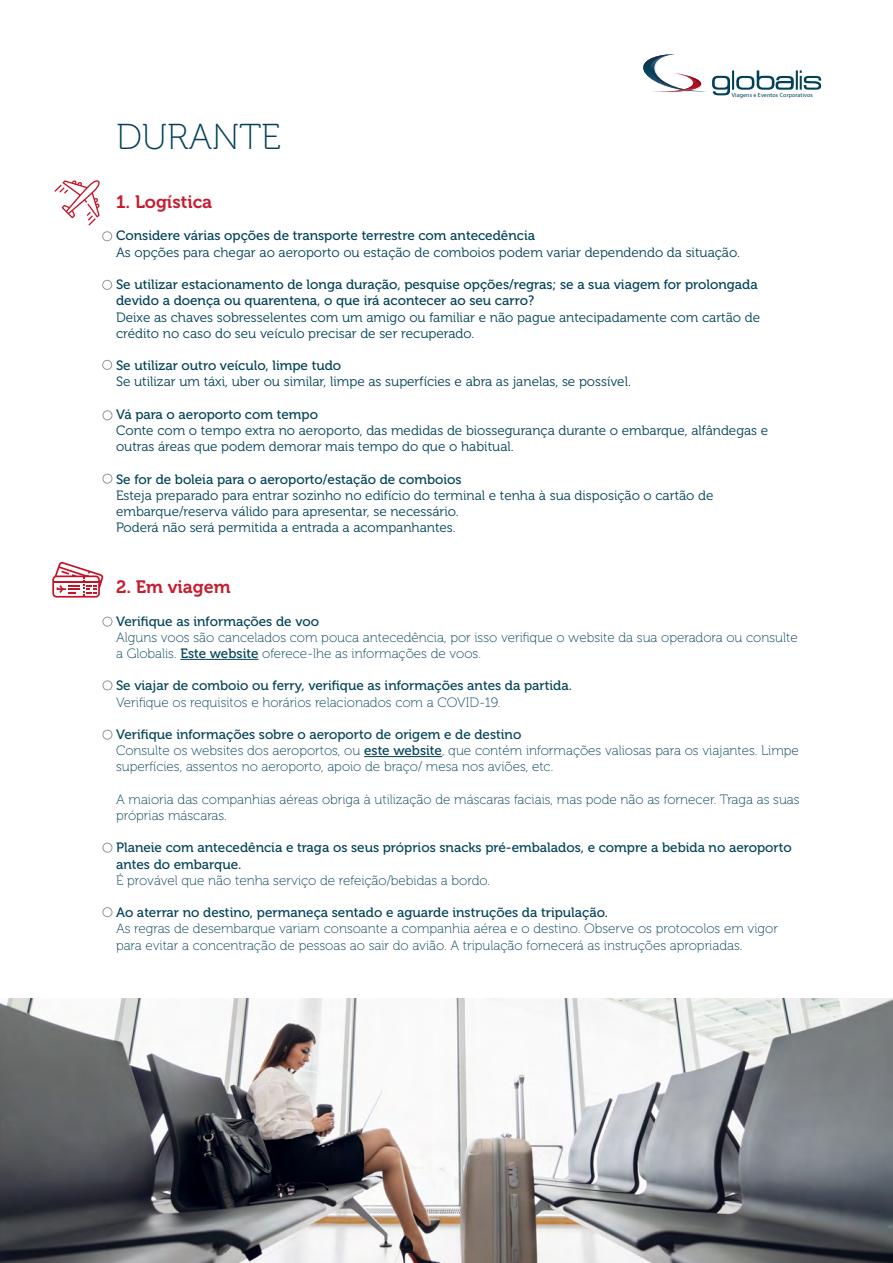
<style>
.page{position:relative;width:893px;height:1263px;background:#fff}
.page>*{position:absolute;margin:0;border:0;box-sizing:border-box;transform-origin:0 0}
.t1{font:36px "Museo 100";color:#004158}
.t2{font:17.85px "Museo 700";color:#c61c31}
.t3{font:13.5px/16.2px "Museo 100";color:#004158}
.t4{font:13.5px/16.2px "Museo 500";color:#004158}
.t5{font:13.5px/16.2px "Museo 300";color:#004158}
.t6{font:6px "Myriad Pro";letter-spacing:.015em;color:#004158}
.s1{font-family:"Museo 500"}
</style>
<div class="page">
<img style="left:0;top:999px;width:893px;height:264px">
<hr style="left:180px;top:659px;width:78px;height:1px;background:#004158">
<hr style="left:364px;top:756px;width:78px;height:1px;background:#004158">
<hr style="left:732px;top:70px;width:2px;height:20px;background:#004158">
<hr style="left:796px;top:70px;width:2px;height:20px;background:#004158">
<svg style="left:800px;top:70px;width:21px;height:20px"></svg>
<svg style="left:736px;top:70px;width:58px;height:20px"></svg>
<svg style="left:643px;top:54px;width:87px;height:41px"></svg>
<svg style="left:55px;top:180px;width:45px;height:45px"></svg>
<div style="left:102px;top:231px;width:10px;height:10px;border:1px solid #232b3f;border-radius:50%"></div>
<div style="left:102px;top:280px;width:10px;height:10px;border:1px solid #232b3f;border-radius:50%"></div>
<div style="left:102px;top:410px;width:10px;height:10px;border:1px solid #232b3f;border-radius:50%"></div>
<div style="left:102px;top:474px;width:10px;height:10px;border:1px solid #232b3f;border-radius:50%"></div>
<div style="left:102px;top:617px;width:10px;height:10px;border:1px solid #232b3f;border-radius:50%"></div>
<div style="left:102px;top:680px;width:10px;height:10px;border:1px solid #232b3f;border-radius:50%"></div>
<div style="left:102px;top:730px;width:10px;height:10px;border:1px solid #232b3f;border-radius:50%"></div>
<div style="left:102px;top:843px;width:10px;height:10px;border:1px solid #232b3f;border-radius:50%"></div>
<div style="left:102px;top:907px;width:10px;height:10px;border:1px solid #232b3f;border-radius:50%"></div>
<svg style="left:102px;top:360px;width:10px;height:10px"></svg>
<svg style="left:52px;top:561px;width:52px;height:37px"></svg>
<h1 class="t1" style="left:116px;top:117px;width:167px">DURANTE</h1>
<p class="t6" style="left:732px;top:92px;width:83px">Viagens e Eventos Corporativos</p>
<h2 class="t2" style="left:116px;top:192px;width:98px">1. Logística</h2>
<p class="t4" style="left:116px;top:228px;width:421px">Considere várias opções de transporte terrestre com antecedência</p>
<p class="t5" style="left:116px;top:244px;width:625px">As opções para chegar ao aeroporto ou estação de comboios podem variar dependendo da situação.</p>
<p class="t4" style="left:116px;top:277px;width:643px">Se utilizar estacionamento de longa duração, pesquise opções/regras; se a sua viagem for prolongada devido a doença ou quarentena, o que irá acontecer ao seu carro?</p>
<p class="t5" style="left:116px;top:309px;width:645px">Deixe as chaves sobresselentes com um amigo ou familiar e não pague antecipadamente com cartão de crédito no caso do seu veículo precisar de ser recuperado.</p>
<p class="t4" style="left:116px;top:358px;width:227px">Se utilizar outro veículo, limpe tudo</p>
<p class="t5" style="left:116px;top:374px;width:516px">Se utilizar um táxi, uber ou similar, limpe as superfícies e abra as janelas, se possível.</p>
<p class="t4" style="left:116px;top:406px;width:203px">Vá para o aeroporto com tempo</p>
<p class="t5" style="left:116px;top:422px;width:654px">Conte com o tempo extra no aeroporto, das medidas de biossegurança durante o embarque, alfândegas e outras áreas que podem demorar mais tempo do que o habitual.</p>
<p class="t4" style="left:116px;top:471px;width:347px">Se for de boleia para o aeroporto/estação de comboios</p>
<p class="t5" style="left:116px;top:487px;width:599px">Esteja preparado para entrar sozinho no edifício do terminal e tenha à sua disposição o cartão de embarque/reserva válido para apresentar, se necessário.<br>Poderá não será permitida a entrada a acompanhantes.</p>
<h2 class="t2" style="left:116px;top:577px;width:116px">2. Em viagem</h2>
<p class="t4" style="left:116px;top:613px;width:204px">Verifique as informações de voo</p>
<p class="t3" style="left:116px;top:629px;width:683px">Alguns voos são cancelados com pouca antecedência, por isso verifique o website da sua operadora ou consulte a Globalis. <span class="s1">Este website</span> oferece-lhe as informações de voos.</p>
<p class="t4" style="left:116px;top:678px;width:457px">Se viajar de comboio ou ferry, verifique as informações antes da partida.</p>
<p class="t3" style="left:116px;top:694px;width:386px">Verifique os requisitos e horários relacionados com a COVID-19.</p>
<p class="t4" style="left:116px;top:726px;width:407px">Verifique informações sobre o aeroporto de origem e de destino</p>
<p class="t3" style="left:116px;top:743px;width:684px">Consulte os websites dos aeroportos, ou <span class="s1">este website</span>, que contém informações valiosas para os viajantes. Limpe superfícies, assentos no aeroporto, apoio de braço/ mesa nos aviões, etc.</p>
<p class="t3" style="left:116px;top:791px;width:685px">A maioria das companhias aéreas obriga à utilização de máscaras faciais, mas pode não as fornecer. Traga as suas próprias máscaras.</p>
<p class="t4" style="left:116px;top:840px;width:677px">Planeie com antecedência e traga os seus próprios snacks pré-embalados, e compre a bebida no aeroporto antes do embarque.</p>
<p class="t3" style="left:116px;top:872px;width:375px">É provável que não tenha serviço de refeição/bebidas a bordo.</p>
<p class="t4" style="left:116px;top:905px;width:494px">Ao aterrar no destino, permaneça sentado e aguarde instruções da tripulação.</p>
<p class="t3" style="left:116px;top:921px;width:663px">As regras de desembarque variam consoante a companhia aérea e o destino. Observe os protocolos em vigor para evitar a concentração de pessoas ao sair do avião. A tripulação fornecerá as instruções apropriadas.</p>
</div>
